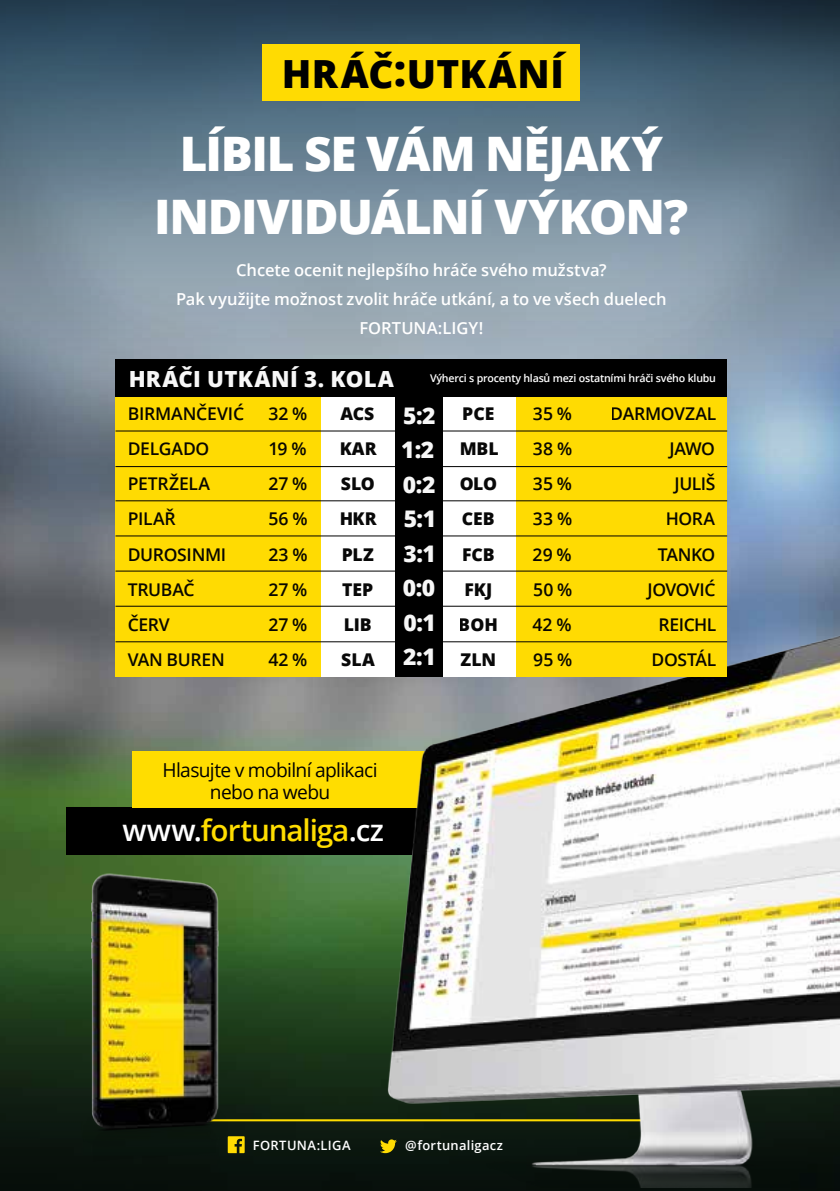
<style>
.page{position:relative;width:840px;height:1191px;background:#fff}
.page>*{position:absolute;margin:0;border:0;box-sizing:border-box;transform-origin:0 0}
.t1{font:800 47.6px/62.4px "Open Sans";letter-spacing:-.03em;color:#fff;text-align:center}
.t2{font:800 38.8px "Open Sans";letter-spacing:.01em;color:#000}
.t3{font:600 29.6px "Open Sans";letter-spacing:-.035em;color:#fd0}
.t4{font:800 22.8px/34.4px "Open Sans";color:#fff;text-align:justify}
.t5{font:800 22.2px "Open Sans";letter-spacing:.02em;color:#fff}
.t6{font:19.2px/22.6px "Open Sans";letter-spacing:-.03em;color:#000;text-align:center}
.t7{font:600 17.6px/35.2px "Open Sans";letter-spacing:-.015em;color:#000;text-align:justify}
.t8{font:800 17.6px/35.2px "Open Sans";color:#000}
.t9{font:600 16.6px/28.6px "Open Sans";letter-spacing:-.005em;color:#fff;text-align:center}
.t10{font:600 13px "Open Sans";letter-spacing:.025em;color:#fff}
.t11{font:600 10.6px "Open Sans";letter-spacing:-.02em;color:#fff}
.s1{font-size:43.4px}
.s2{color:#fff}
</style>
<div class="page">
<img style="left:0;top:591px;width:287px;height:355px">
<div style="left:0;top:946px;width:839px;height:245px;background:linear-gradient(to bottom,#2c5826,#030608)"></div>
<svg style="left:0;top:0;width:839px;height:591px;background:#6c8293"></svg>
<hr style="left:107px;top:1119px;width:548px;height:2px;background:#fd0">
<svg style="left:227px;top:1136px;width:17px;height:17px"></svg>
<div style="left:262px;top:45px;width:318px;height:56px;background:#ffdb02"></div>
<div style="left:66px;top:807px;width:360px;height:48px;background:#000"></div>
<div style="left:132px;top:751px;width:339px;height:56px;background:#fd0"></div>
<img style="left:46px;top:869px;width:181px;height:302px">
<img style="left:287px;top:578px;width:552px;height:609px">
<div style="left:115px;top:396px;width:611px;height:35px;background:#ffdb02"></div>
<div style="left:115px;top:431px;width:611px;height:35px;background:#ffdb02"></div>
<div style="left:115px;top:466px;width:611px;height:35px;background:#ffdb02"></div>
<div style="left:115px;top:501px;width:611px;height:35px;background:#ffdb02"></div>
<div style="left:115px;top:536px;width:611px;height:35px;background:#ffdb02"></div>
<div style="left:115px;top:571px;width:611px;height:35px;background:#ffdb02"></div>
<div style="left:115px;top:606px;width:611px;height:36px;background:#ffdb02"></div>
<div style="left:115px;top:642px;width:611px;height:35px;background:#ffdb02"></div>
<div style="left:321px;top:396px;width:76px;height:281px;background:#fff"></div>
<div style="left:439px;top:396px;width:76px;height:281px;background:#fff"></div>
<hr style="left:115px;top:430px;width:611px;height:1px;background:#000">
<hr style="left:115px;top:466px;width:611px;height:1px;background:#000">
<hr style="left:115px;top:500px;width:611px;height:1px;background:#000">
<hr style="left:115px;top:535px;width:611px;height:1px;background:#000">
<hr style="left:115px;top:570px;width:611px;height:1px;background:#000">
<hr style="left:115px;top:606px;width:611px;height:1px;background:#000">
<hr style="left:115px;top:641px;width:611px;height:1px;background:#000">
<div style="left:394px;top:396px;width:48px;height:281px;background:#000"></div>
<div style="left:115px;top:359px;width:611px;height:38px;background:#000"></div>
<h2 class="t2" style="left:281px;top:44px;width:283px">HRÁČ<span class="s1">:</span>UTKÁNÍ</h2>
<h1 class="t1" style="left:154px;top:120px;width:535px">LÍBIL SE VÁM NĚJAKÝ<br>INDIVIDUÁLNÍ VÝKON?</h1>
<p class="t9" style="left:176px;top:256px;width:491px">Chcete ocenit nejlepšího hráče svého mužstva?<br>Pak využijte možnost zvolit hráče utkání, a to ve všech duelech<br>FORTUNA:LIGY!</p>
<p class="t5" style="left:128px;top:362px;width:267px">HRÁČI UTKÁNÍ 3. KOLA</p>
<p class="t11" style="left:430px;top:370px;width:287px">Výherci s procenty hlasů mezi ostatními hráči svého klubu</p>
<p class="t7" style="left:128px;top:395px;width:118px;text-align:left">BIRMANČEVIĆ<br>DELGADO<br>PETRŽELA<br>PILAŘ<br>DUROSINMI<br>TRUBAČ<br>ČERV<br>VAN BUREN</p>
<p class="t8" style="left:339px;top:395px;width:39px">ACS<br>KAR<br>SLO<br>HKR<br>PLZ<br>TEP<br>LIB<br>SLA</p>
<p class="t8" style="left:458px;top:395px;width:41px;text-align:center">PCE<br>MBL<br>OLO<br>CEB<br>FCB<br>FKJ<br>BOH<br>ZLN</p>
<p class="t7" style="left:268px;top:395px;width:41px">32 % 19 % 27 % 56 % 23 % 27 % 27 % 42 %</p>
<p class="t7" style="left:532px;top:395px;width:41px">35 % 38 % 35 % 33 % 29 % 50 % 42 % 95 %</p>
<p class="t7" style="left:610px;top:395px;width:107px;text-align:right">DARMOVZAL<br>JAWO<br>JULIŠ<br>HORA<br>TANKO<br>JOVOVIĆ<br>REICHL<br>DOSTÁL</p>
<p class="t4" style="left:401px;top:397px;width:36px">5:2<br>1:2<br>0:2<br>5:1<br>3:1<br>0:0<br>0:1<br>2:1</p>
<p class="t6" style="left:162px;top:758px;width:216px">Hlasujte v mobilní aplikaci nebo na webu</p>
<h3 class="t3" style="left:122px;top:810px;width:263px"><span class="s2">www.</span>fortunaliga<span class="s2">.cz</span></h3>
<p class="t10" style="left:253px;top:1136px;width:99px">FORTUNA:LIGA</p>
<p class="t10" style="left:405px;top:1136px;width:99px">@fortunaligacz</p>
</div>
